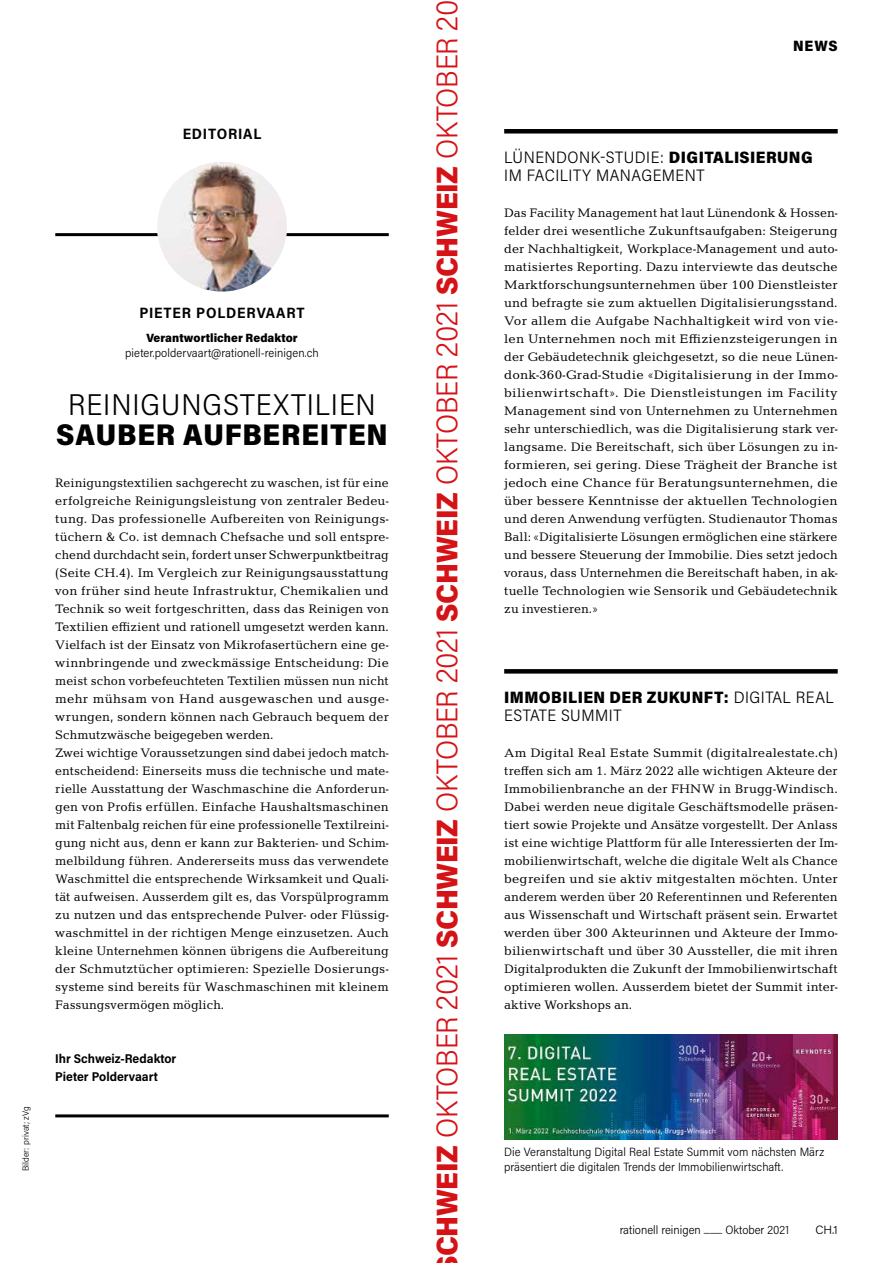
<style>
.page{position:relative;width:893px;height:1263px;background:#fff}
.page>*{position:absolute;margin:0;border:0;box-sizing:border-box;transform-origin:0 0}
.t1{font:300 30px "Acumin Pro Semi Cond";letter-spacing:-.005em;color:#d51317}
.t2{font:300 30px "Acumin Pro Semi Cond";letter-spacing:.03em;color:#000}
.t3{font:900 30px "Acumin Pro Semi Cond";letter-spacing:.025em;color:#000}
.t4{font:300 16.5px/18px "Acumin Pro Semi Cond";letter-spacing:.03em;color:#000}
.t5{font:700 15px "Acumin Pro Semi Cond";letter-spacing:.055em;color:#000}
.t6{font:900 15px "Acumin Pro Semi Cond";color:#000}
.t7{font:12.75px/18px "Candida";color:#000}
.t8{font:12.75px/18px "Candida";color:#000;text-align:justify;scale:1.05 1}
.t9{font:700 12.75px/18px "Acumin Pro Semi Cond";color:#000}
.t10{font:300 12px/15px "Acumin Pro Semi Cond";letter-spacing:.005em;color:#000}
.t11{font:900 12px "Acumin Pro Semi Cond";letter-spacing:.005em;color:#000}
.t12{font:300 12px "Acumin Pro";color:#000}
.t13{font:300 9px "Acumin Pro Semi Cond";letter-spacing:.01em;color:#000}
.s1{font-weight:900}
</style>
<div class="page">
<hr style="left:55px;top:233px;width:334px;height:3px;background:#000">
<hr style="left:55px;top:1114px;width:334px;height:3px;background:#000">
<img style="left:157px;top:162px;width:130px;height:130px;border-radius:65px">
<div style="left:504px;top:129px;width:334px;height:5px;background:#000"></div>
<div style="left:504px;top:669px;width:334px;height:5px;background:#000"></div>
<img style="left:504px;top:1035px;width:334px;height:104px">
<p class="t5" style="left:183px;top:124px;width:80px">EDITORIAL</p>
<p class="t13" style="left:19px;top:1171px;width:67px;rotate:-90deg">Bilder: privat; zVg</p>
<p class="t5" style="left:139px;top:303px;width:167px">PIETER POLDERVAART</p>
<p class="t11" style="left:146px;top:329px;width:153px">Verantwortlicher Redaktor</p>
<p class="t10" style="left:125px;top:345px;width:195px">pieter.poldervaart@rationell-reinigen.ch</p>
<h1 class="t2" style="left:68px;top:384px;width:309px">REINIGUNGSTEXTILIEN</h1>
<h1 class="t3" style="left:56px;top:414px;width:333px">SAUBER AUFBEREITEN</h1>
<p class="t7" style="left:55px;top:474px;width:335px">Reinigungstextilien sachgerecht zu waschen, ist für eine erfolgreiche Reinigungsleistung von zentraler Bedeu&shy;tung. Das professionelle Aufbereiten von Reinigungs&shy;tüchern &amp; Co. ist demnach Chefsache und soll entspre&shy;chend durchdacht sein, fordert unser Schwerpunktbeitrag (Seite CH.4). Im Vergleich zur Reinigungsausstattung von früher sind heute Infrastruktur, Chemikalien und Technik so weit fortgeschritten, dass das Reinigen von Textilien effizient und rationell umgesetzt werden kann.<br>Vielfach ist der Einsatz von Mikrofasertüchern eine ge&shy;winnbringende und zweckmässige Entscheidung: Die meist schon vorbefeuchteten Textilien müssen nun nicht mehr mühsam von Hand ausgewaschen und ausge&shy;wrungen, sondern können nach Gebrauch bequem der Schmutzwäsche beigegeben werden.<br>Zwei wichtige Voraussetzungen sind dabei jedoch match&shy;entscheidend: Einerseits muss die technische und mate&shy;rielle Ausstattung der Waschmaschine die Anforderun&shy;gen von Profis erfüllen. Einfache Haushaltsmaschinen mit Faltenbalg reichen für eine professionelle Textilreini&shy;gung nicht aus, denn er kann zur Bakterien- und Schim&shy;melbildung führen. Andererseits muss das verwendete Waschmittel die entsprechende Wirksamkeit und Quali&shy;tät aufweisen. Ausserdem gilt es, das Vorspülprogramm zu nutzen und das entsprechende Pulver- oder Flüssig&shy;waschmittel in der richtigen Menge einzusetzen. Auch kleine Unternehmen können übrigens die Aufbereitung der Schmutztücher optimieren: Spezielle Dosierungs&shy;systeme sind bereits für Waschmaschinen mit kleinem Fassungsvermögen möglich.</p>
<p class="t9" style="left:55px;top:1049px;width:123px">Ihr Schweiz-Redaktor<br>Pieter Poldervaart</p>
<h1 class="t1" style="left:426px;top:1256px;width:1258px;rotate:-90deg"><span class="s1">CHWEIZ</span> OKTOBER 2021 <span class="s1">SCHWEIZ</span> OKTOBER 2021 <span class="s1">SCHWEIZ</span> OKTOBER 2021 <span class="s1">SCHWEIZ</span> OKTOBER 20</h1>
<p class="t6" style="left:793px;top:35px;width:46px">NEWS</p>
<p class="t4" style="left:504px;top:148px;width:310px">LÜNENDONK-STUDIE: <span class="s1">DIGITALISIERUNG<br></span>IM FACILITY MANAGEMENT</p>
<p class="t7" style="left:504px;top:204px;width:335px;text-align:justify">Das Facility Management hat laut Lünendonk &amp; Hossen&shy;felder drei wesentliche Zukunftsaufgaben: Steigerung der Nachhaltigkeit, Workplace-Management und auto&shy;matisiertes Reporting. Dazu interviewte das deutsche Marktforschungsunternehmen über 100 Dienstleister und befragte sie zum aktuellen Digitalisierungsstand.<br>Vor allem die Aufgabe Nachhaltigkeit wird von vie&shy;len Unternehmen noch mit Effizienzsteigerungen in der Gebäudetechnik gleichgesetzt, so die neue Lünen&shy;donk-360-Grad-Studie «Digitalisierung in der Immo&shy;bilienwirtschaft». Die Dienstleistungen im Facility Management sind von Unternehmen zu Unternehmen sehr unterschiedlich, was die Digitalisierung stark ver&shy;langsame. Die Bereitschaft, sich über Lösungen zu in&shy;formieren, sei gering. Diese Trägheit der Branche ist jedoch eine Chance für Beratungsunternehmen, die über bessere Kenntnisse der aktuellen Technologien und deren Anwendung verfügten. Studienautor Thomas Ball: «Digitalisierte Lösungen ermöglichen eine stärkere und bessere Steuerung der Immobilie. Dies setzt jedoch voraus, dass Unternehmen die Bereitschaft haben, in ak&shy;tuelle Technologien wie Sensorik und Gebäudetechnik zu investieren.»</p>
<p class="t4" style="left:504px;top:688px;width:331px"><span class="s1">IMMOBILIEN DER ZUKUNFT:</span> DIGITAL REAL<br>ESTATE SUMMIT</p>
<p class="t8" style="left:504px;top:744px;width:319px">Am Digital Real Estate Summit (digitalrealestate.ch) treffen sich am 1. März 2022 alle wichtigen Akteure der Immobilienbranche an der FHNW in Brugg-Windisch.<br>Dabei werden neue digitale Geschäftsmodelle präsen&shy;tiert sowie Projekte und Ansätze vorgestellt. Der Anlass ist eine wichtige Plattform für alle Interessierten der Im&shy;mobilienwirtschaft, welche die digitale Welt als Chance begreifen und sie aktiv mitgestalten möchten. Unter anderem werden über 20 Referentinnen und Referenten aus Wissenschaft und Wirtschaft präsent sein. Erwartet werden über 300 Akteurinnen und Akteure der Immo&shy;bilienwirtschaft und über 30 Aussteller, die mit ihren Digitalprodukten die Zukunft der Immobilienwirtschaft optimieren wollen. Ausserdem bietet der Summit inter&shy;aktive Workshops an.</p>
<p class="t10" style="left:504px;top:1144px;width:321px">Die Veranstaltung Digital Real Estate Summit vom nächsten März präsentiert die digitalen Trends der Immobilienwirtschaft.</p>
<p class="t10" style="left:620px;top:1221px;width:171px">rationell reinigen ___ Oktober 2021</p>
<p class="t12" style="left:815px;top:1221px;width:24px">CH.1</p>
</div>
